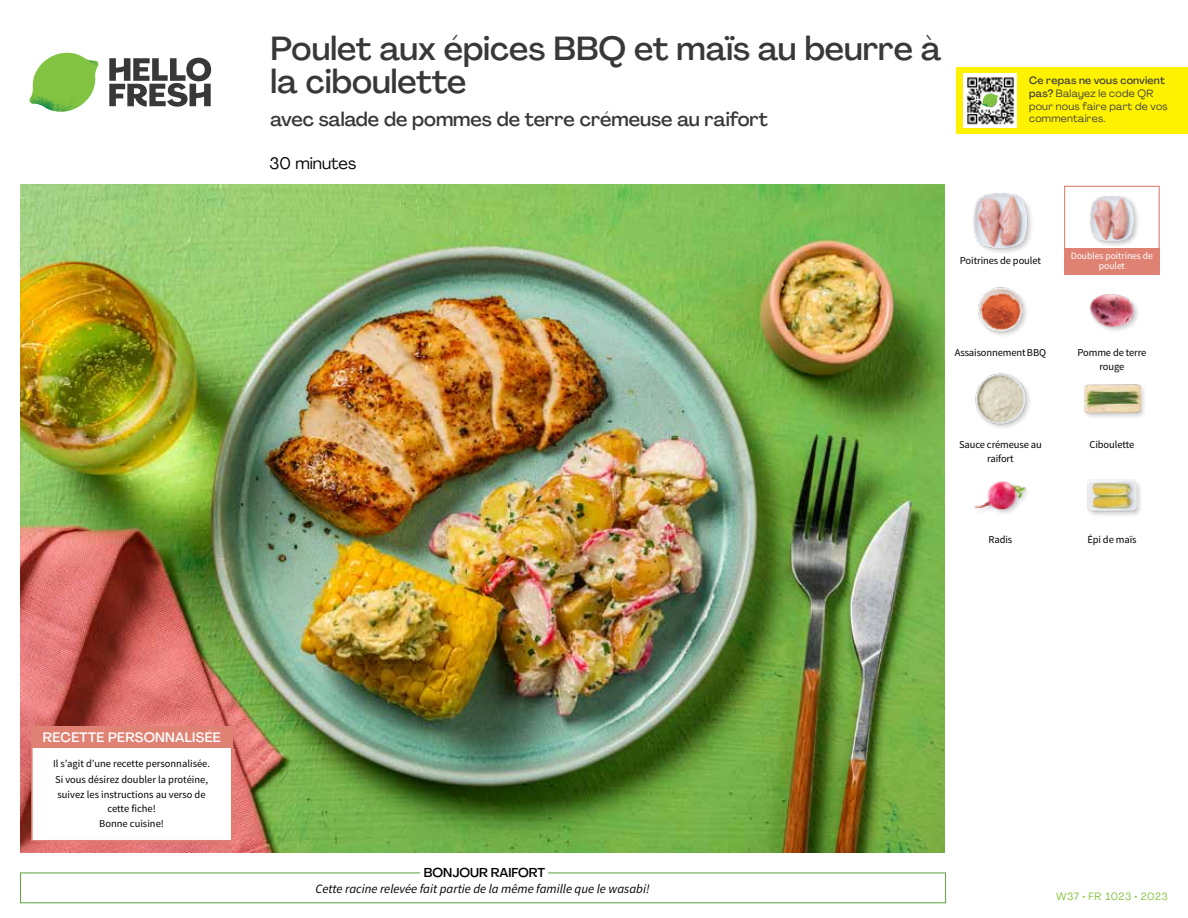
<style>
.page{position:relative;width:1188px;height:918px;background:#fff}
.page>*{position:absolute;margin:0;border:0;box-sizing:border-box;transform-origin:0 0}
.t1{font:500 33px/33px "Agrandir";color:#383839}
.t2{font:500 19.5px "Agrandir";color:#383839}
.t3{font:16.5px "Agrandir";color:#000}
.t4{font:500 13.5px "Agrandir";letter-spacing:.02em;color:#fff}
.t5{font:italic 12.75px "Source Sans Pro";color:#000}
.t6{font:500 12.75px "Agrandir";color:#000}
.t7{font:10.5px/15.6px "Source Sans Pro";letter-spacing:-.01em;color:#000;text-align:center}
.t8{font:10.5px/12.8px "Agrandir";letter-spacing:.02em;color:#414042}
.t9{font:10.5px "Agrandir";letter-spacing:.05em;color:#82c341}
.t10{font:9.75px/10.5px "Source Sans Pro";letter-spacing:-.01em;color:#fff;text-align:center}
.s1{font-weight:500}
</style>
<div class="page">
<svg style="left:109px;top:57px;width:102px;height:50px"></svg>
<svg style="left:34px;top:53px;width:62px;height:40px"></svg>
<img style="left:67px;top:53px;width:32px;height:26px">
<img style="left:33px;top:75px;width:59px;height:11px">
<img style="left:29px;top:79px;width:61px;height:33px">
<img style="left:65px;top:86px;width:27px;height:25px">
<div style="left:20px;top:873px;width:926px;height:30px;border:1px solid #609f43"></div>
<div style="left:420px;top:865px;width:128px;height:15px;background:#fff"></div>
<img style="left:21px;top:184px;width:924px;height:668px">
<div style="left:1086px;top:479px;width:58px;height:39px;background:#000;opacity:.2"></div>
<img style="left:1087px;top:479px;width:50px;height:39px">
<img style="left:974px;top:481px;width:54px;height:32px">
<div style="left:1083px;top:383px;width:64px;height:37px;background:#000;opacity:.2"></div>
<img style="left:1083px;top:383px;width:58px;height:37px">
<img style="left:975px;top:373px;width:54px;height:54px">
<img style="left:1089px;top:294px;width:49px;height:37px">
<img style="left:978px;top:287px;width:49px;height:48px">
<div style="left:1089px;top:195px;width:52px;height:53px;background:#000;opacity:.2"></div>
<img style="left:1089px;top:195px;width:47px;height:47px">
<div style="left:973px;top:192px;width:61px;height:63px;background:#000;opacity:.2"></div>
<img style="left:973px;top:192px;width:56px;height:57px">
<div style="left:1064px;top:186px;width:96px;height:72px;border:1px solid #df8273"></div>
<div style="left:1064px;top:248px;width:96px;height:27px;background:#df8273"></div>
<div style="left:31px;top:726px;width:201px;height:115px;background:#fff;border:2px solid #df8273"></div>
<div style="left:31px;top:726px;width:202px;height:22px;background:#df8273"></div>
<div style="left:956px;top:67px;width:232px;height:67px;background:#fff200"></div>
<img style="left:964px;top:74px;width:52px;height:54px">
<svg style="left:982px;top:93px;width:16px;height:14px"></svg>
<h1 class="t1" style="left:271px;top:31px;width:672px">Poulet aux épices BBQ et maïs au beurre à la ciboulette</h1>
<h2 class="t2" style="left:271px;top:107px;width:499px">avec salade de pommes de terre crémeuse au raifort</h2>
<h3 class="t3" style="left:270px;top:153px;width:88px">30 minutes</h3>
<p class="t8" style="left:1029px;top:74px;width:140px"><span class="s1">Ce repas ne vous convient pas?</span> Balayez le code QR pour nous faire part de vos commentaires.</p>
<p class="t7" style="left:960px;top:253px;width:83px">Poitrines de poulet</p>
<p class="t10" style="left:1071px;top:250px;width:84px">Doubles poitrines de poulet</p>
<p class="t7" style="left:955px;top:345px;width:93px">Assaisonnement BBQ</p>
<p class="t7" style="left:1077px;top:346px;width:70px;line-height:13.5px">Pomme de terre rouge</p>
<p class="t7" style="left:959px;top:438px;width:84px;line-height:13.5px">Sauce crémeuse au raifort</p>
<p class="t7" style="left:1090px;top:437px;width:46px">Ciboulette</p>
<p class="t7" style="left:989px;top:532px;width:25px">Radis</p>
<p class="t7" style="left:1087px;top:532px;width:51px">Épi de maïs</p>
<p class="t4" style="left:43px;top:729px;width:179px">RECETTE PERSONNALISÉE</p>
<p class="t7" style="left:53px;top:756px;width:158px;text-align:left">Il s’agit d’une recette personnalisée.<br>Si vous désirez doubler la protéine, suivez les instructions au verso de</p>
<p class="t7" style="left:99px;top:801px;width:66px">cette fiche!<br>Bonne cuisine!</p>
<p class="t6" style="left:424px;top:864px;width:123px">BONJOUR RAIFORT</p>
<p class="t5" style="left:316px;top:881px;width:336px">Cette racine relevée fait partie de la même famille que le wasabi!</p>
<p class="t9" style="left:1056px;top:890px;width:113px">W37 • FR 1023 • 2023</p>
</div>
